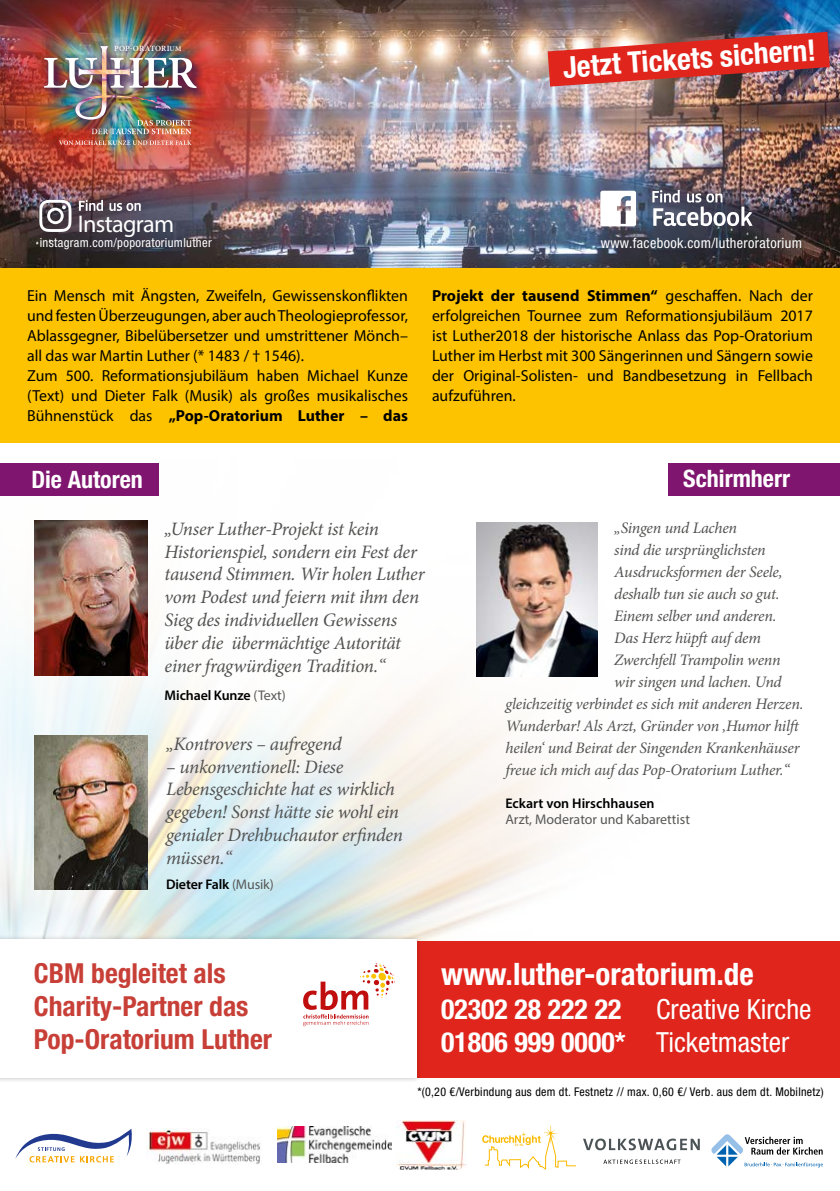
<style>
.page{position:relative;width:840px;height:1191px;background:#fff}
.page>*{position:absolute;margin:0;border:0;box-sizing:border-box;transform-origin:0 0}
.t1{font:700 condensed 31px "Helvetica Neue LT Std";color:#fff}
.t2{font:700 condensed 29.6px "Helvetica Neue LT Std";color:#fff}
.t3{font:condensed 27.8px/33.4px "Helvetica Neue LT Std";color:#fff}
.t4{font:700 condensed 27.8px "Helvetica Neue LT Std";color:#fff}
.t5{font:700 condensed 27.6px/33.2px "Helvetica Neue LT Std";color:#c73f37}
.t6{font:24.2px "Myriad Pro";letter-spacing:-.025em;color:#fff}
.t7{font:700 condensed 24px "Helvetica Neue LT Std";color:#fff}
.t8{font:italic 19px/22.8px "Minion Pro";letter-spacing:-.015em;color:#525251}
.t9{font:16px/20px "Myriad Pro";color:#000}
.t10{font:italic 16px "Minion Pro";letter-spacing:-.015em;color:#525251}
.t11{font:condensed 14.2px "Helvetica Neue LT Std";letter-spacing:.025em;color:#fff}
.t12{font:600 14px "Myriad Pro";letter-spacing:-.005em;color:#000}
.t13{font:14px "Myriad Pro";color:#575756}
.t14{font:condensed 12.6px "Helvetica Neue LT Std";letter-spacing:.025em;color:#fff}
.t15{font:condensed 12px "Helvetica Neue LT Std";letter-spacing:.025em;color:#000}
.t16{font:600 8px "Minion Pro";letter-spacing:.01em;color:#fff}
.s1{font-size:7.2px}
.s2{font-weight:700}
.s3{font-weight:400;color:#575756}
</style>
<div class="page">
<img style="left:0;top:442px;width:839px;height:498px">
<div style="left:416px;top:940px;width:423px;height:137px;background:#df251c"></div>
<div style="left:0;top:934px;width:421px;height:148px;background:#000;opacity:.23"></div>
<div style="left:0;top:939px;width:416px;height:138px;background:#fff"></div>
<svg style="left:303px;top:963px;width:91px;height:63px"></svg>
<div style="left:668px;top:463px;width:171px;height:32px;background:#7f156e"></div>
<div style="left:0;top:463px;width:158px;height:32px;background:#7f156e"></div>
<img style="left:34px;top:736px;width:113px;height:154px">
<img style="left:34px;top:521px;width:113px;height:155px">
<img style="left:0;top:0;width:839px;height:268px">
<img style="left:0;top:0;width:299px;height:207px">
<svg style="left:59px;top:140px;width:132px;height:5px"></svg>
<svg style="left:42px;top:47px;width:167px;height:88px"></svg>
<div style="left:39px;top:40px;width:163px;height:85px;background:#381a4f;opacity:.75"></div>
<img style="left:44px;top:46px;width:152px;height:88px">
<img style="left:547px;top:32px;width:282px;height:55px">
<svg style="left:652px;top:190px;width:100px;height:37px"></svg>
<svg style="left:600px;top:191px;width:35px;height:35px"></svg>
<div style="left:0;top:268px;width:839px;height:174px;background:#fdc300"></div>
<svg style="left:109px;top:203px;width:32px;height:9px"></svg>
<svg style="left:79px;top:200px;width:24px;height:11px"></svg>
<svg style="left:39px;top:200px;width:32px;height:32px"></svg>
<svg style="left:15px;top:1128px;width:117px;height:34px"></svg>
<svg style="left:711px;top:1134px;width:111px;height:33px"></svg>
<svg style="left:603px;top:1159px;width:77px;height:4px"></svg>
<svg style="left:583px;top:1138px;width:116px;height:12px"></svg>
<img style="left:396px;top:1120px;width:70px;height:49px">
<img style="left:277px;top:1126px;width:114px;height:36px">
<img style="left:147px;top:1128px;width:114px;height:36px">
<svg style="left:482px;top:1125px;width:94px;height:44px"></svg>
<img style="left:476px;top:522px;width:121px;height:155px">
<p class="t16" style="left:114px;top:43px;width:69px">POP-ORATORI<span class="s1">UM</span></p>
<h2 class="t2" style="left:561px;top:49px;width:254px;rotate:-4deg">Jetzt Tickets sichern!</h2>
<h3 class="t6" style="left:78px;top:209px;width:98px">Instagram</h3>
<p class="t14" style="left:40px;top:235px;width:173px">instagram.com/poporatoriumluther</p>
<p class="t11" style="left:600px;top:234px;width:203px">www.facebook.com/lutheroratorium</p>
<p class="t9" style="left:27px;top:286px;width:382px">Ein Mensch mit Ängsten, Zweifeln, Gewissenskonflikten und festen Überzeugungen, aber auch Theologieprofessor, Ablassgegner, Bibelübersetzer und umstrittener Mönch– all das war Martin Luther (* 1483 / † 1546).<br>Zum 500. Reformationsjubiläum haben Michael Kunze (Text) und Dieter Falk (Musik) als großes musikalisches Bühnenstück das <span class="s2">„Pop-Oratorium Luther – das</span></p>
<p class="t9" style="left:432px;top:286px;width:382px;text-align:justify"><span class="s2">Projekt der tausend Stimmen“</span> geschaffen. Nach der erfolgreichen Tournee zum Reformationsjubiläum 2017 ist Luther2018 der historische Anlass das Pop-Oratorium Luther im Herbst mit 300 Sängerinnen und Sängern sowie der Original-Solisten- und Bandbesetzung in Fellbach aufzuführen.</p>
<h3 class="t7" style="left:31px;top:465px;width:113px">Die Autoren</h3>
<h3 class="t7" style="left:683px;top:464px;width:108px">Schirmherr</h3>
<p class="t8" style="left:164px;top:517px;width:261px">„Unser Luther-Projekt ist kein Historienspiel, sondern ein Fest der tausend Stimmen. Wir holen Luther vom Podest und feiern mit ihm den Sieg des individuellen Gewissens über die übermächtige Autorität einer fragwürdigen Tradition.“</p>
<p class="t12" style="left:164px;top:687px;width:122px">Michael Kunze <span class="s3">(Text)</span></p>
<p class="t10" style="left:614px;top:516px;width:124px">„Singen und Lachen</p>
<p class="t10" style="left:614px;top:538px;width:153px">sind die ursprünglichsten</p>
<p class="t10" style="left:614px;top:560px;width:169px">Ausdrucksformen der Seele,</p>
<p class="t10" style="left:614px;top:582px;width:167px">deshalb tun sie auch so gut.</p>
<p class="t10" style="left:614px;top:604px;width:164px">Einem selber und anderen.</p>
<p class="t10" style="left:614px;top:626px;width:148px">Das Herz hüpft auf dem</p>
<p class="t10" style="left:614px;top:648px;width:168px">Zwerchfell Trampolin wenn</p>
<p class="t10" style="left:614px;top:670px;width:169px">wir singen und lachen. Und</p>
<p class="t10" style="left:505px;top:692px;width:299px">gleichzeitig verbindet es sich mit anderen Herzen.</p>
<p class="t10" style="left:505px;top:714px;width:297px">Wunderbar! Als Arzt, Gründer von ‚Humor hilft</p>
<p class="t10" style="left:505px;top:736px;width:295px">heilen‘ und Beirat der Singenden Krankenhäuser</p>
<p class="t10" style="left:505px;top:758px;width:285px">freue ich mich auf das Pop-Oratorium Luther.“</p>
<p class="t12" style="left:505px;top:794px;width:151px">Eckart von Hirschhausen</p>
<p class="t13" style="left:505px;top:811px;width:186px">Arzt, Moderator und Kabarettist</p>
<p class="t8" style="left:166px;top:732px;width:177px">„Kontrovers – aufregend</p>
<p class="t8" style="left:166px;top:755px;width:238px">– unkonventionell: Diese<br>Lebensgeschichte hat es wirklich gegeben! Sonst hätte sie wohl ein genialer Drehbuchautor erfinden müssen.“</p>
<p class="t12" style="left:166px;top:875px;width:109px">Dieter Falk <span class="s3">(Musik)</span></p>
<h3 class="t5" style="left:34px;top:956px;width:239px">CBM begleitet als<br>Charity-Partner das<br>Pop-Oratorium Luther</h3>
<h1 class="t1" style="left:441px;top:955px;width:314px">www.luther-oratorium.de</h1>
<h3 class="t4" style="left:441px;top:992px;width:181px">02302 28 222 22</h3>
<h3 class="t3" style="left:441px;top:992px;width:371px;text-indent:215px">Creative Kirche<br><span class="s2">01806 999 0000*</span> Ticketmaster</h3>
<p class="t15" style="left:417px;top:1085px;width:408px">*(0,20 €/Verbindung aus dem dt. Festnetz // max. 0,60 €/ Verb. aus dem dt. Mobilnetz)</p>
</div>
